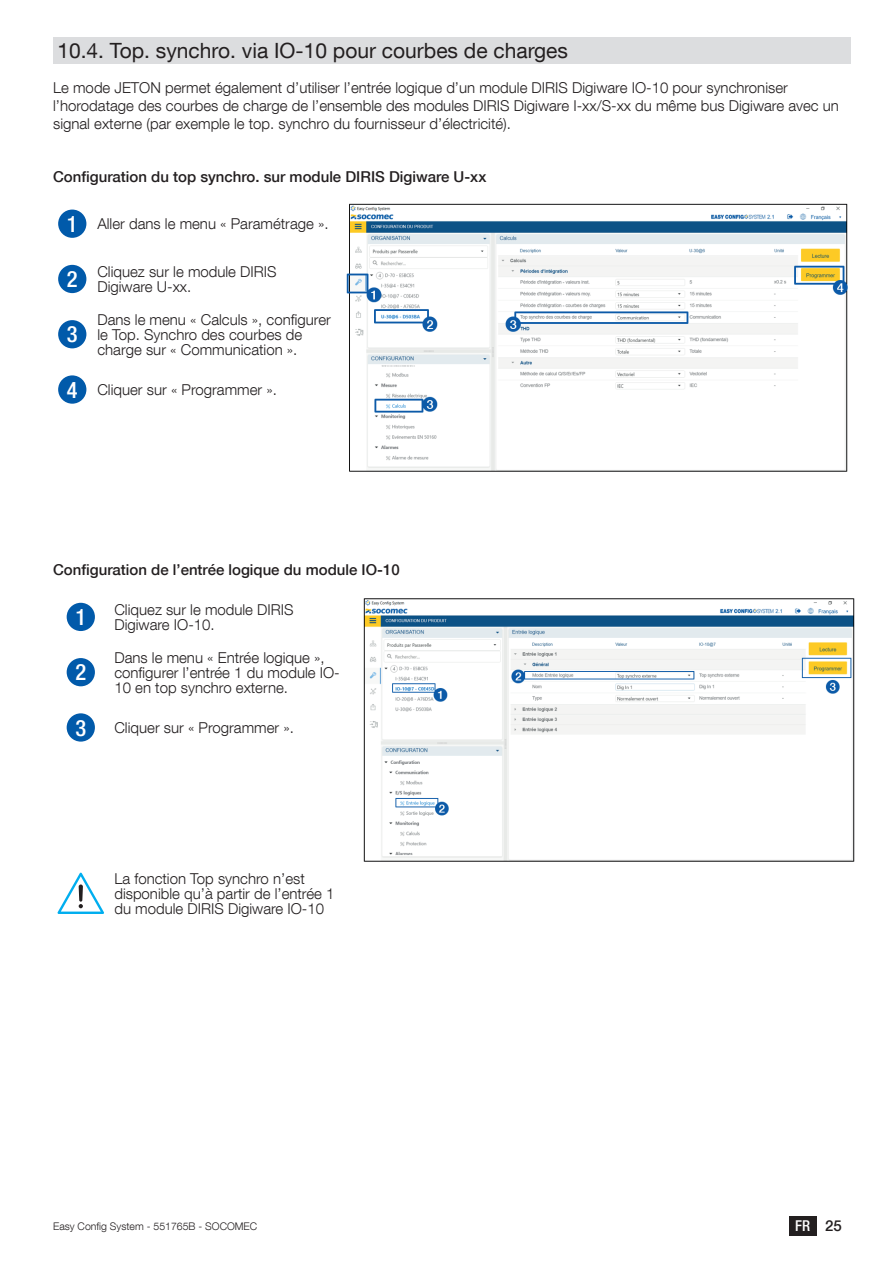
<style>
.page{position:relative;width:893px;height:1263px;background:#fff}
.page>*{position:absolute;margin:0;border:0;box-sizing:border-box;transform-origin:0 0}
.t1{font:500 condensed 22.5px "Helvetica Neue LT Com";color:#fff}
.t2{font:21px "Helvetica Neue LT Com";color:#231f20}
.t3{font:300 15px/15px "Helvetica Neue LT Com";color:#231f20}
.t4{font:500 15px "Helvetica Neue LT Com";color:#231f20}
.t5{font:500 condensed 15px "Helvetica Neue LT Com";color:#fff}
.t6{font:300 10.5px "Helvetica Neue LT Com";color:#231f20}
.s1{font-weight:500;font-stretch:condensed;font-size:22.5px;color:#fff}
.s2{font-stretch:normal;color:#231f20}
</style>
<div class="page">
<div style="left:789px;top:1216px;width:27px;height:19px;background:#231f20"></div>
<div style="left:53px;top:37px;width:797px;height:27px;background:#dcdddf"></div>
<div style="left:58px;top:210px;width:28px;height:28px;background:#015aaa;border-radius:50%"></div>
<img style="left:346px;top:203px;width:502px;height:269px">
<div style="left:58px;top:265px;width:28px;height:28px;background:#015aaa;border-radius:50%"></div>
<div style="left:58px;top:320px;width:28px;height:28px;background:#015aaa;border-radius:50%"></div>
<div style="left:58px;top:375px;width:28px;height:29px;background:#015aaa;border-radius:50%"></div>
<div style="left:67px;top:603px;width:28px;height:28px;background:#015aaa;border-radius:50%"></div>
<img style="left:363px;top:598px;width:492px;height:264px">
<div style="left:67px;top:658px;width:28px;height:28px;background:#015aaa;border-radius:50%"></div>
<div style="left:67px;top:713px;width:28px;height:29px;background:#015aaa;border-radius:50%"></div>
<svg style="left:57px;top:873px;width:47px;height:41px"></svg>
<h2 class="t2" style="left:57px;top:37px;width:512px">10.4. Top. synchro. via IO-10 pour courbes de charges</h2>
<p class="t3" style="left:53px;top:78px;width:787px;line-height:18px">Le mode JETON permet également d’utiliser l’entrée logique d’un module DIRIS Digiware IO-10 pour synchroniser l’horodatage des courbes de charge de l’ensemble des modules DIRIS Digiware I-xx/S-xx du même bus Digiware avec un signal externe (par exemple le top. synchro du fournisseur d’électricité).</p>
<p class="t4" style="left:53px;top:167px;width:435px">Configuration du top synchro. sur module DIRIS Digiware U-xx</p>
<p class="t3" style="left:67px;top:216px;width:263px"><span class="s1">1</span> Aller dans le menu « Paramétrage ».</p>
<h1 class="t1" style="left:67px;top:266px;width:12px">2</h1>
<p class="t3" style="left:97px;top:264px;width:181px">Cliquez sur le module DIRIS<br>Digiware U-xx.</p>
<h1 class="t1" style="left:67px;top:321px;width:12px">3</h1>
<p class="t3" style="left:97px;top:311px;width:235px">Dans le menu « Calculs », configurer le Top. Synchro des courbes de charge sur « Communication ».</p>
<p class="t3" style="left:67px;top:382px;width:212px"><span class="s1">4</span> Cliquer sur « Programmer ».</p>
<p class="t4" style="left:53px;top:560px;width:348px">Configuration de l’entrée logique du module IO-10</p>
<h1 class="t1" style="left:75px;top:603px;width:12px">1</h1>
<p class="t3" style="left:114px;top:602px;width:181px">Cliquez sur le module DIRIS<br>Digiware IO-10.</p>
<h1 class="t1" style="left:75px;top:659px;width:12px">2</h1>
<p class="t3" style="left:114px;top:649px;width:227px">Dans le menu « Entrée logique », configurer l’entrée 1 du module IO-<br>10 en top synchro externe.</p>
<h1 class="t1" style="left:75px;top:714px;width:12px">3</h1>
<p class="t3" style="left:114px;top:720px;width:181px">Cliquer sur « Programmer ».</p>
<p class="t3" style="left:114px;top:870px;width:222px">La fonction Top synchro n’est disponible qu’à partir de l’entrée 1 du module DIRIS Digiware IO-10</p>
<p class="t6" style="left:53px;top:1219px;width:206px">Easy Config System - 551765B - SOCOMEC</p>
<p class="t5" style="left:795px;top:1217px;width:48px">FR <span class="s2">25</span></p>
</div>
